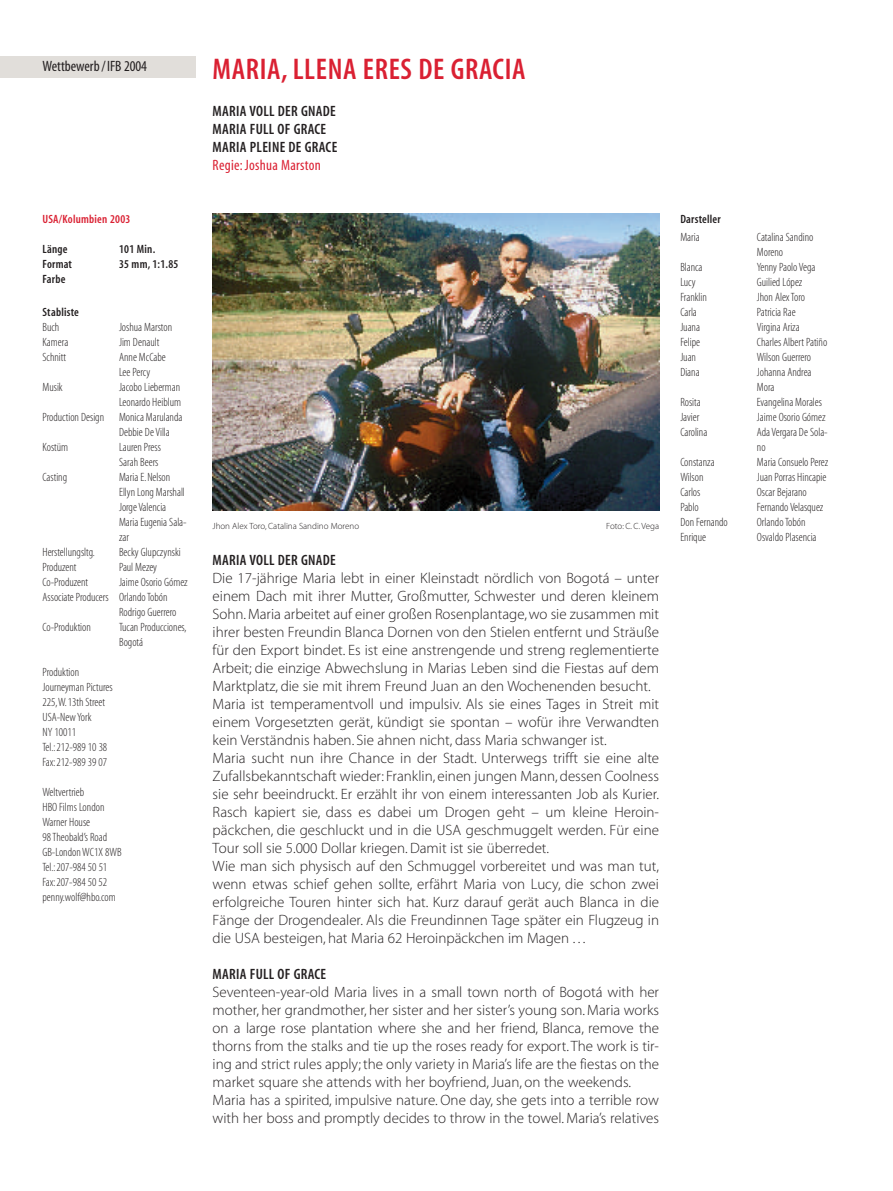
<style>
.page{position:relative;width:893px;height:1191px;background:#fff}
.page>*{position:absolute;margin:0;border:0;box-sizing:border-box;transform-origin:0 0}
.t1{font:30px "Myriad MM 565 300";letter-spacing:.02em;color:#da2032}
.t2{font:15px/18px "Myriad MM 215 600";color:#231f20}
.t3{font:15px/18px "Myriad MM 565 300";letter-spacing:.02em;color:#231f20}
.t4{font:15px "Myriad MM 400 300";letter-spacing:.02em;color:#da2032}
.t5{font:15px "Myriad MM 400 300";color:#231f20}
.t6{font:12px/15px "Myriad MM 215 300";color:#231f20}
.t7{font:12px "Myriad MM 565 300";letter-spacing:.02em;color:#231f20}
.t8{font:12px "Myriad MM 565 300";letter-spacing:.02em;color:#da2032}
.t9{font:9px "Myriad MM 215 600";color:#231f20}
</style>
<div class="page">
<img style="left:0;top:56px;width:660px;height:455px">
<p class="t5" style="left:43px;top:61px;width:106px">Wettbewerb /IFB 2004</p>
<p class="t8" style="left:43px;top:215px;width:89px">USA/Kolumbien 2003</p>
<p class="t7" style="left:43px;top:245px;width:27px">Länge</p>
<p class="t7" style="left:119px;top:245px;width:38px">101 Min.</p>
<p class="t7" style="left:43px;top:260px;width:31px">Format</p>
<p class="t7" style="left:119px;top:260px;width:61px">35 mm, 1:1.85</p>
<p class="t7" style="left:43px;top:275px;width:24px">Farbe</p>
<p class="t7" style="left:43px;top:308px;width:38px">Stabliste</p>
<p class="t6" style="left:43px;top:320px;width:18px">Buch</p>
<p class="t6" style="left:119px;top:320px;width:55px">Joshua Marston</p>
<p class="t6" style="left:43px;top:335px;width:27px">Kamera</p>
<p class="t6" style="left:119px;top:335px;width:42px">Jim Denault</p>
<p class="t6" style="left:43px;top:350px;width:25px">Schnitt</p>
<p class="t6" style="left:119px;top:350px;width:48px">Anne McCabe<br>Lee Percy</p>
<p class="t6" style="left:43px;top:380px;width:22px">Musik</p>
<p class="t6" style="left:119px;top:380px;width:63px">Jacobo Lieberman</p>
<p class="t6" style="left:119px;top:395px;width:63px">Leonardo Heiblum</p>
<p class="t6" style="left:43px;top:410px;width:141px">Production Design Monica Marulanda</p>
<p class="t6" style="left:119px;top:425px;width:52px">Debbie De Villa</p>
<p class="t6" style="left:43px;top:440px;width:27px">Kostüm</p>
<p class="t6" style="left:119px;top:440px;width:43px">Lauren Press<br>Sarah Beers</p>
<p class="t6" style="left:43px;top:470px;width:26px">Casting</p>
<p class="t6" style="left:119px;top:470px;width:69px">Maria E.Nelson<br>Ellyn Long Marshall<br>Jorge Valencia<br>Maria Eugenia Sala&shy;zar</p>
<p class="t6" style="left:43px;top:545px;width:54px">Herstellungsltg.</p>
<p class="t6" style="left:119px;top:545px;width:63px">Becky Glupczynski</p>
<p class="t6" style="left:43px;top:560px;width:35px">Produzent</p>
<p class="t6" style="left:119px;top:560px;width:40px">Paul Mezey</p>
<p class="t6" style="left:43px;top:575px;width:47px">Co-Produzent</p>
<p class="t6" style="left:119px;top:575px;width:70px">Jaime Osorio Gómez</p>
<p class="t6" style="left:43px;top:590px;width:127px">Associate Producers Orlando Tobón</p>
<p class="t6" style="left:119px;top:605px;width:59px">Rodrigo Guerrero</p>
<p class="t6" style="left:43px;top:620px;width:50px">Co-Produktion</p>
<p class="t6" style="left:119px;top:620px;width:69px">Tucan Producciones,<br>Bogotá</p>
<p class="t6" style="left:43px;top:665px;width:72px">Produktion<br>Journeyman Pictures<br>225,W.13th Street<br>USA-New York<br>NY 10011<br>Tel.:212-989 10 38<br>Fax:212-989 39 07</p>
<p class="t6" style="left:43px;top:785px;width:81px">Weltvertrieb<br>HBO Films London<br>Warner House<br>98 Theobald’s Road<br>GB-London WC1X 8WB<br>Tel.:207-984 50 51<br>Fax:207-984 50 52 penny.wolf@hbo.com</p>
<h1 class="t1" style="left:213px;top:58px;width:314px">MARIA, LLENA ERES DE GRACIA</h1>
<p class="t3" style="left:213px;top:103px;width:126px">MARIA VOLL DER GNADE<br>MARIA FULL OF GRACE<br>MARIA PLEINE DE GRACE</p>
<p class="t4" style="left:213px;top:159px;width:110px">Regie: Joshua Marston</p>
<p class="t9" style="left:213px;top:522px;width:148px">Jhon Alex Toro, Catalina Sandino Moreno</p>
<p class="t9" style="left:606px;top:522px;width:54px">Foto: C. C. Vega</p>
<p class="t3" style="left:213px;top:552px;width:125px">MARIA VOLL DER GNADE</p>
<p class="t2" style="left:213px;top:570px;width:448px">Die 17-jährige Maria lebt in einer Kleinstadt nördlich von Bogotá – unter einem Dach mit ihrer Mutter, Großmutter, Schwester und deren kleinem Sohn. Maria arbeitet auf einer großen Rosenplantage, wo sie zusammen mit ihrer besten Freundin Blanca Dornen von den Stielen entfernt und Sträuße für den Export bindet. Es ist eine anstrengende und streng reglementierte Arbeit; die einzige Abwechslung in Marias Leben sind die Fiestas auf dem Marktplatz, die sie mit ihrem Freund Juan an den Wochenenden besucht.<br>Maria ist temperamentvoll und impulsiv. Als sie eines Tages in Streit mit einem Vorgesetzten gerät, kündigt sie spontan – wofür ihre Verwandten kein Verständnis haben. Sie ahnen nicht, dass Maria schwanger ist.<br>Maria sucht nun ihre Chance in der Stadt. Unterwegs trifft sie eine alte Zufallsbekanntschaft wieder: Franklin, einen jungen Mann, dessen Coolness sie sehr beeindruckt. Er erzählt ihr von einem interessanten Job als Kurier.<br>Rasch kapiert sie, dass es dabei um Drogen geht – um kleine Heroin&shy;päckchen, die geschluckt und in die USA geschmuggelt werden. Für eine Tour soll sie 5.000 Dollar kriegen. Damit ist sie überredet.<br>Wie man sich physisch auf den Schmuggel vorbereitet und was man tut, wenn etwas schief gehen sollte, erfährt Maria von Lucy, die schon zwei erfolgreiche Touren hinter sich hat. Kurz darauf gerät auch Blanca in die Fänge der Drogendealer. Als die Freundinnen Tage später ein Flugzeug in die USA besteigen, hat Maria 62 Heroinpäckchen im Magen . . .</p>
<p class="t3" style="left:213px;top:966px;width:115px">MARIA FULL OF GRACE</p>
<p class="t2" style="left:213px;top:984px;width:448px">Seventeen-year-old Maria lives in a small town north of Bogotá with her mother, her grandmother, her sister and her sister’s young son. Maria works on a large rose plantation where she and her friend, Blanca, remove the thorns from the stalks and tie up the roses ready for export. The work is tir&shy;ing and strict rules apply; the only variety in Maria’s life are the fiestas on the market square she attends with her boyfriend, Juan, on the weekends.<br>Maria has a spirited, impulsive nature. One day, she gets into a terrible row with her boss and promptly decides to throw in the towel. Maria’s relatives</p>
<p class="t7" style="left:680px;top:215px;width:42px">Darsteller</p>
<p class="t6" style="left:680px;top:230px;width:21px">Maria</p>
<p class="t6" style="left:757px;top:230px;width:58px">Catalina Sandino<br>Moreno</p>
<p class="t6" style="left:680px;top:260px;width:24px">Blanca</p>
<p class="t6" style="left:757px;top:260px;width:60px">Yenny Paolo Vega</p>
<p class="t6" style="left:680px;top:275px;width:17px">Lucy</p>
<p class="t6" style="left:757px;top:275px;width:47px">Guilied López</p>
<p class="t6" style="left:680px;top:290px;width:28px">Franklin</p>
<p class="t6" style="left:757px;top:290px;width:50px">Jhon Alex Toro</p>
<p class="t6" style="left:680px;top:305px;width:18px">Carla</p>
<p class="t6" style="left:757px;top:305px;width:40px">Patricia Rae</p>
<p class="t6" style="left:680px;top:320px;width:21px">Juana</p>
<p class="t6" style="left:757px;top:320px;width:44px">Virgina Ariza</p>
<p class="t6" style="left:680px;top:335px;width:21px">Felipe</p>
<p class="t6" style="left:757px;top:335px;width:72px">Charles Albert Patiño</p>
<p class="t6" style="left:680px;top:350px;width:17px">Juan</p>
<p class="t6" style="left:757px;top:350px;width:56px">Wilson Guerrero</p>
<p class="t6" style="left:680px;top:365px;width:21px">Diana</p>
<p class="t6" style="left:757px;top:365px;width:56px">Johanna Andrea<br>Mora</p>
<p class="t6" style="left:680px;top:395px;width:22px">Rosita</p>
<p class="t6" style="left:757px;top:395px;width:67px">Evangelina Morales</p>
<p class="t6" style="left:680px;top:410px;width:21px">Javier</p>
<p class="t6" style="left:757px;top:410px;width:70px">Jaime Osorio Gómez</p>
<p class="t6" style="left:680px;top:425px;width:28px">Carolina</p>
<p class="t6" style="left:757px;top:425px;width:72px">Ada Vergara De Sola&shy;no</p>
<p class="t6" style="left:680px;top:455px;width:36px">Constanza</p>
<p class="t6" style="left:757px;top:455px;width:73px">Maria Consuelo Perez</p>
<p class="t6" style="left:680px;top:470px;width:25px">Wilson</p>
<p class="t6" style="left:757px;top:470px;width:71px">Juan Porras Hincapie</p>
<p class="t6" style="left:680px;top:485px;width:22px">Carlos</p>
<p class="t6" style="left:757px;top:485px;width:51px">Oscar Bejarano</p>
<p class="t6" style="left:680px;top:500px;width:20px">Pablo</p>
<p class="t6" style="left:757px;top:500px;width:68px">Fernando Velasquez</p>
<p class="t6" style="left:680px;top:515px;width:49px">Don Fernando</p>
<p class="t6" style="left:757px;top:515px;width:50px">Orlando Tobón</p>
<p class="t6" style="left:680px;top:530px;width:27px">Enrique</p>
<p class="t6" style="left:757px;top:530px;width:61px">Osvaldo Plasencia</p>
</div>
